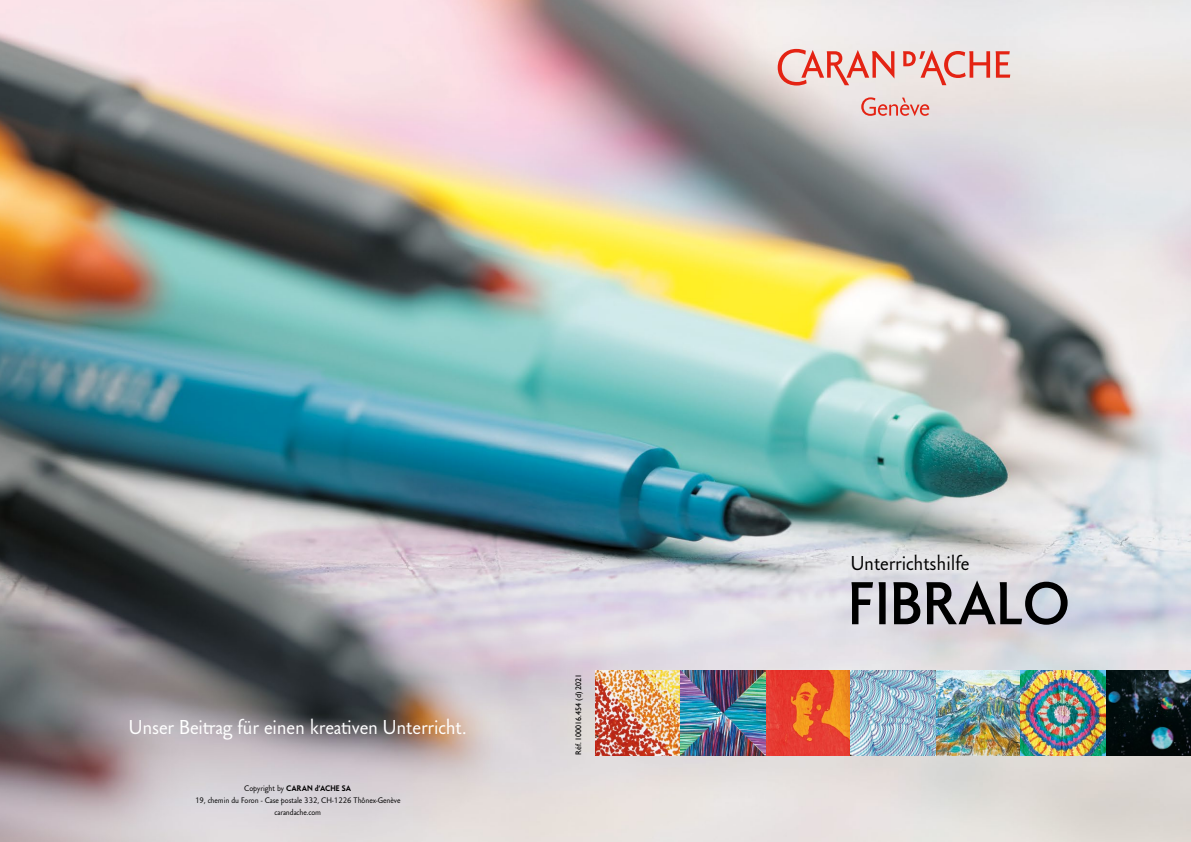
<style>
.page{position:relative;width:1191px;height:842px;background:#fff}
.page>*{position:absolute;margin:0;border:0;box-sizing:border-box;transform-origin:0 0}
.t1{font:700 60px "Carandache Sans";color:#000}
.t2{font:20px "Carandache Sans";color:#fff}
.t3{font:20px "Carandache Sans";color:#000}
.t4{font:8px/12px "Carandache Sans";color:#000;text-align:center}
.t5{font:8px "Gill Sans";color:#000}
.s1{font-weight:900}
</style>
<div class="page">
<img style="left:0;top:0;width:1191px;height:842px">
<img style="left:595px;top:671px;width:596px;height:85px">
<svg style="left:777px;top:49px;width:233px;height:37px;background:#eab4af"></svg>
<svg style="left:861px;top:97px;width:68px;height:19px"></svg>
<h2 class="t2" style="left:129px;top:715px;width:339px">Unser Beitrag für einen kreativen Unterricht.</h2>
<p class="t4" style="left:195px;top:782px;width:207px">Copyright by <span class="s1">CARAN d‘ACHE SA<br></span>19, chemin du Foron - Case postale 332, CH-1226 Thônex-Genève carandache.com</p>
<p class="t5" style="left:574px;top:755px;width:83px;rotate:-90deg">Réf. 100016.454 (d) 2021</p>
<h2 class="t3" style="left:850px;top:551px;width:120px">Unterrichtshilfe</h2>
<h1 class="t1" style="left:848px;top:564px;width:224px">FIBRALO</h1>
</div>
